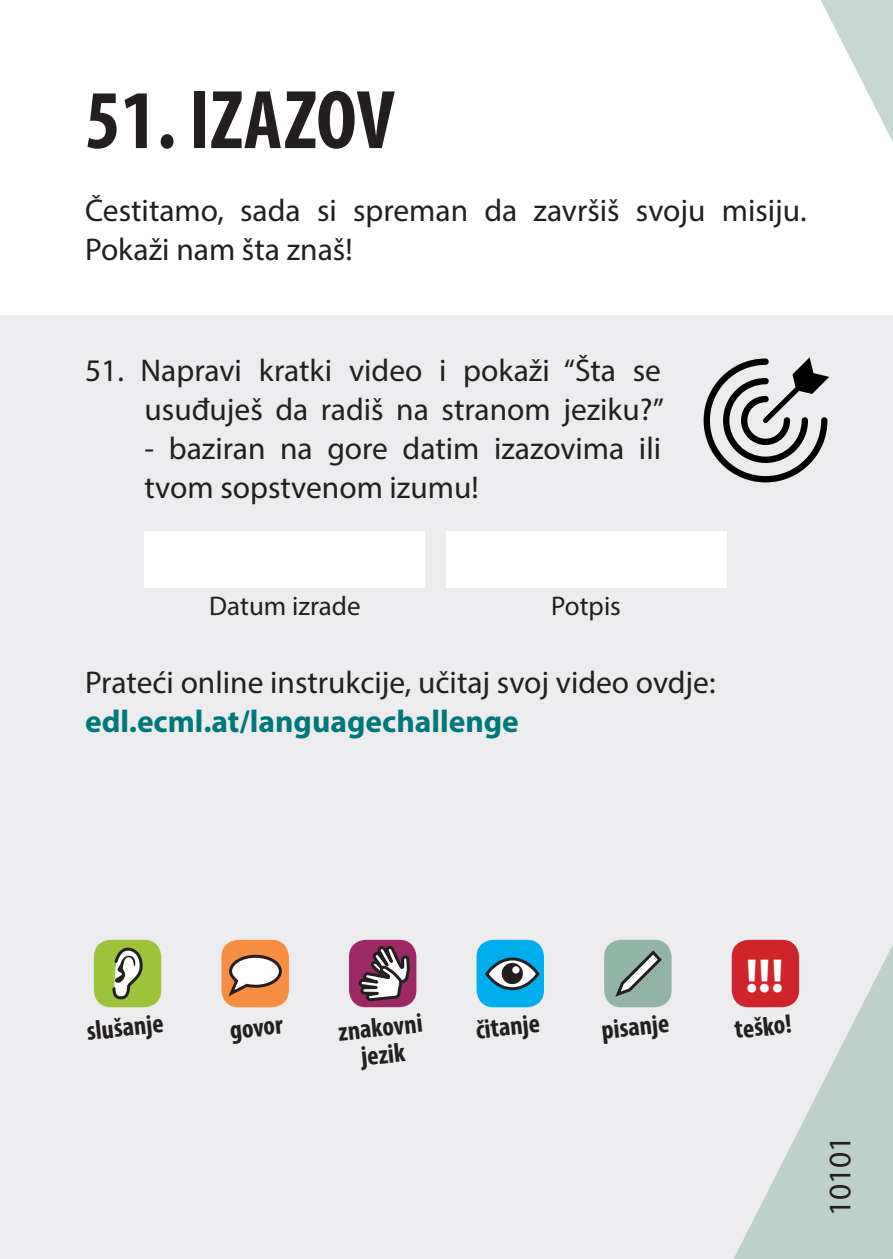
<style>
.page{position:relative;width:893px;height:1259px;background:#fff}
.page>*{position:absolute;margin:0;border:0;box-sizing:border-box;transform-origin:0 0}
.t1{font:700 condensed 84px "Myriad Pro";color:#231f20}
.t2{font:700 48px "Myriad Pro";color:#fff}
.t3{font:31.5px/39px "Myriad Pro";color:#231f20}
.t4{font:700 31.5px "Myriad Pro";color:#007879}
.t5{font:700 condensed 27px "Myriad Pro";color:#231f20}
.t6{font:27px "Myriad Pro";color:#231f20}
</style>
<div class="page">
<div style="left:0;top:944px;width:893px;height:315px;background:#ececee"></div>
<div style="left:0;top:315px;width:893px;height:314px;background:#ececee"></div>
<svg style="left:731px;top:945px;width:162px;height:314px;fill:#bed0ca"></svg>
<svg style="left:821px;top:0;width:72px;height:142px"></svg>
<div style="left:0;top:608px;width:893px;height:337px;background:#ececee"></div>
<div style="left:145px;top:531px;width:280px;height:56px;background:#fff"></div>
<div style="left:446px;top:531px;width:280px;height:56px;background:#fff"></div>
<div style="left:477px;top:940px;width:67px;height:67px;background:#00aeef;border-radius:17px"></div>
<svg style="left:487px;top:959px;width:51px;height:29px"></svg>
<div style="left:485px;top:957px;width:54px;height:33px;border:3px solid #231f20;border-radius:50%"></div>
<div style="left:502px;top:963px;width:21px;height:21px;background:#231f20;border-radius:50%"></div>
<div style="left:512px;top:966px;width:7px;height:7px;background:#fff;border-radius:50%"></div>
<div style="left:94px;top:940px;width:67px;height:67px;background:#9dc33b;border-radius:17px"></div>
<svg style="left:112px;top:947px;width:31px;height:53px"></svg>
<div style="left:221px;top:940px;width:68px;height:67px;background:#f68d40;border-radius:17px"></div>
<svg style="left:225px;top:954px;width:58px;height:54px"></svg>
<div style="left:604px;top:940px;width:67px;height:67px;background:#91b4a7;border-radius:17px"></div>
<svg style="left:615px;top:950px;width:47px;height:47px"></svg>
<div style="left:349px;top:940px;width:67px;height:67px;background:#9c2965;border-radius:17px"></div>
<svg style="left:358px;top:939px;width:57px;height:69px"></svg>
<div style="left:732px;top:940px;width:67px;height:67px;background:#d1232a;border-radius:17px"></div>
<svg style="left:704px;top:357px;width:125px;height:125px"></svg>
<h1 class="t1" style="left:85px;top:68px;width:311px">51. IZAZOV</h1>
<p class="t3" style="left:85px;top:191px;width:723px">Čestitamo, sada si spreman da završiš svoju misiju.<br>Pokaži nam šta znaš!</p>
<p class="t3" style="left:85px;top:350px;width:580px;text-align:right">51. Napravi kratki video i pokaži “Šta se usuđuješ da radiš na stranom jeziku?”</p>
<p class="t3" style="left:145px;top:428px;width:518px">- baziran na gore datim izazovima ili tvom sopstvenom izumu!</p>
<p class="t6" style="left:209px;top:589px;width:153px">Datum izrade</p>
<p class="t6" style="left:551px;top:589px;width:71px">Potpis</p>
<p class="t3" style="left:85px;top:662px;width:632px">Prateći online instrukcije, učitaj svoj video ovdje:</p>
<p class="t4" style="left:85px;top:701px;width:435px">edl.ecml.at/languagechallenge</p>
<h2 class="t2" style="left:745px;top:944px;width:40px">!!!</h2>
<p class="t5" style="left:85px;top:1014px;width:78px;rotate:-6deg">slušanje</p>
<p class="t5" style="left:228px;top:1013px;width:55px;rotate:-6deg">govor</p>
<p class="t5" style="left:337px;top:1015px;width:86px;rotate:-6deg">znakovni</p>
<p class="t5" style="left:474px;top:1013px;width:66px;rotate:-6deg">čitanje</p>
<p class="t5" style="left:600px;top:1013px;width:69px;rotate:-6deg">pisanje</p>
<p class="t5" style="left:733px;top:1012px;width:59px;rotate:-6deg">teško!</p>
<p class="t5" style="left:360px;top:1039px;width:45px;rotate:-6deg">jezik</p>
<p class="t3" style="left:820px;top:1216px;width:82px;rotate:-90deg">10101</p>
</div>
